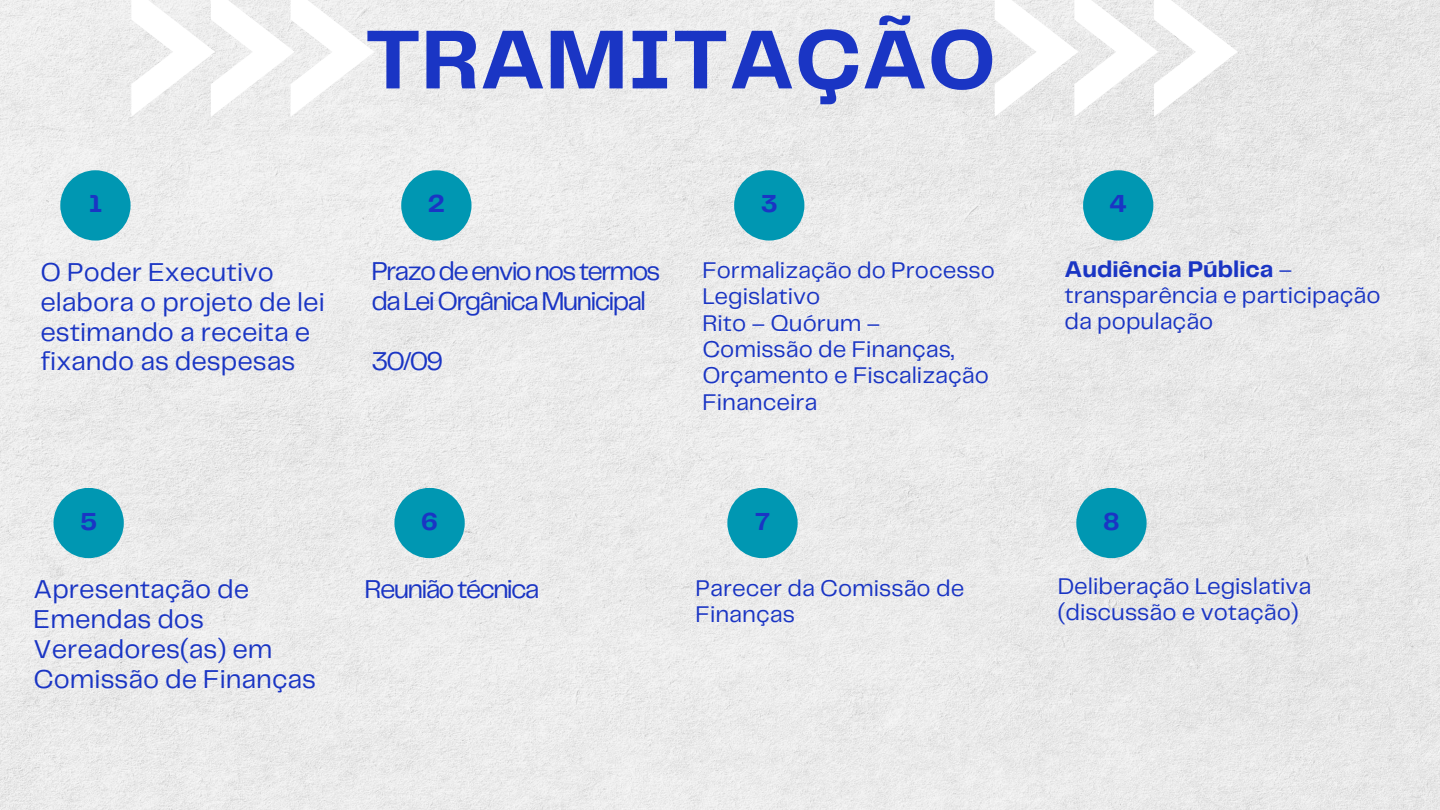
<style>
.page{position:relative;width:1440px;height:810px;background:#fff}
.page>*{position:absolute;margin:0;border:0;box-sizing:border-box;transform-origin:0 0}
.t1{font:700 86.7px "Telegraf";color:#1a35c4}
.t2{font:26.8px/29.9px "Telegraf";color:#1a35c4}
.t3{font:26.8px/30px "Telegraf";letter-spacing:-.07em;color:#1a35c4}
.t4{font:700 25.6px "Telegraf";color:#1a35c4}
.t5{font:23.6px/26.3px "Telegraf";color:#1a35c4}
.s1{font-weight:700}
</style>
<div class="page">
<img style="left:0;top:0;width:1440px;height:810px">
<div style="left:60px;top:170px;width:71px;height:71px;background:#0097b2;border-radius:50%"></div>
<svg style="left:131px;top:0;width:243px;height:117px"></svg>
<div style="left:401px;top:170px;width:71px;height:71px;background:#0097b2;border-radius:50%"></div>
<div style="left:734px;top:170px;width:70px;height:71px;background:#0097b2;border-radius:50%"></div>
<div style="left:1083px;top:170px;width:70px;height:71px;background:#0097b2;border-radius:50%"></div>
<div style="left:54px;top:488px;width:70px;height:70px;background:#0097b2;border-radius:50%"></div>
<div style="left:394px;top:488px;width:71px;height:70px;background:#0097b2;border-radius:50%"></div>
<div style="left:727px;top:488px;width:71px;height:70px;background:#0097b2;border-radius:50%"></div>
<div style="left:1076px;top:488px;width:71px;height:70px;background:#0097b2;border-radius:50%"></div>
<svg style="left:995px;top:0;width:243px;height:117px"></svg>
<p class="t4" style="left:89px;top:193px;width:15px">1</p>
<p class="t2" style="left:40px;top:258px;width:286px">O Poder Executivo elabora o projeto de lei estimando a receita e fixando as despesas</p>
<p class="t4" style="left:80px;top:510px;width:19px">5</p>
<p class="t2" style="left:34px;top:576px;width:284px">Apresentação de<br>Emendas dos<br>Vereadores(as) em<br>Comissão de Finanças</p>
<h1 class="t1" style="left:365px;top:23px;width:633px">TRAMITAÇÃO</h1>
<p class="t4" style="left:428px;top:193px;width:19px">2</p>
<p class="t3" style="left:371px;top:258px;width:291px">Prazo de envio nos termos da Lei Orgânica Municipal</p>
<p class="t2" style="left:371px;top:348px;width:73px">30/09</p>
<p class="t4" style="left:761px;top:193px;width:18px">3</p>
<p class="t5" style="left:702px;top:258px;width:294px">Formalização do Processo<br>Legislativo<br>Rito – Quórum –<br>Comissão de Finanças,<br>Orçamento e Fiscalização<br>Financeira</p>
<p class="t4" style="left:421px;top:510px;width:18px">6</p>
<p class="t3" style="left:365px;top:575px;width:177px">Reunião técnica</p>
<p class="t4" style="left:755px;top:510px;width:16px">7</p>
<p class="t5" style="left:696px;top:576px;width:270px">Parecer da Comissão de<br>Finanças</p>
<p class="t4" style="left:1110px;top:193px;width:19px">4</p>
<p class="t5" style="left:1064px;top:257px;width:318px"><span class="s1">Audiência Pública</span> – transparência e participação da população</p>
<p class="t4" style="left:1103px;top:510px;width:18px">8</p>
<p class="t5" style="left:1058px;top:574px;width:255px">Deliberação Legislativa (discussão e votação)</p>
</div>
